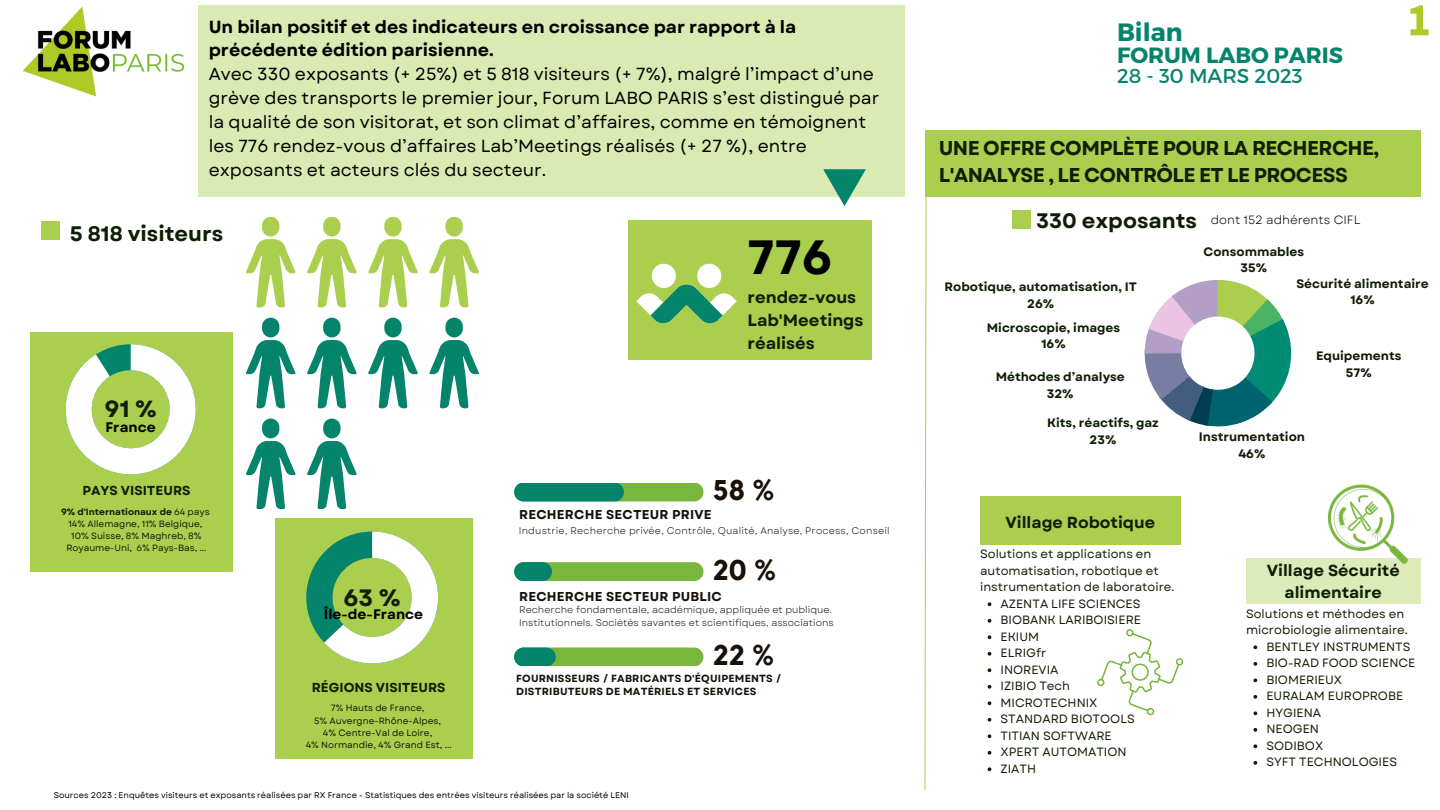
<style>
.page{position:relative;width:1440px;height:810px;background:#fff}
.page>*{position:absolute;margin:0;border:0;box-sizing:border-box;transform-origin:0 0}
.t1{font:700 48px "Garet";color:#000}
.t2{font:700 28.4px "Kollektif";color:#191108}
.t3{font:700 25.1px "Montserrat";color:#05846c}
.t4{font:700 23.7px "Garet";color:#0f1e05}
.t5{font:700 23.4px "Garet";color:#0f1e05}
.t6{font:700 22.1px "Montserrat";color:#05846c}
.t7{font:700 21px "Garet";color:#0f1e05}
.t8{font:20.1px "Montserrat";color:#05846c}
.t9{font:700 20px/27.8px "Garet";letter-spacing:-.03em;color:#0f1e05}
.t10{font:17.5px/23.8px "Garet";color:#000}
.t11{font:700 17.5px/23.8px "Garet";color:#000}
.t12{font:700 16.5px/22.9px "Garet";color:#0f1e05}
.t13{font:700 16px/21.8px "Garet";color:#0f1e05;text-align:center}
.t14{font:700 13.9px "Garet";color:#000}
.t15{font:700 13px "Garet";color:#0f1e05}
.t16{font:700 12.8px "Garet";letter-spacing:.02em;color:#191108}
.t17{font:700 12.3px "Garet";color:#0f1e05}
.t18{font:12px/16.5px "Garet";color:#0f1e05}
.t19{font:12px "Garet";color:#000}
.t20{font:700 10.3px/13.7px "Garet";letter-spacing:.02em;color:#191108}
.t21{font:9.6px/13.2px "Garet";color:#191108}
.t22{font:9.6px "Garet";letter-spacing:.02em;color:#191108}
.t23{font:9.1px/12px "Garet";color:#0f1e05;text-align:center}
.t24{font:700 9.1px "Garet";color:#0f1e05}
.t25{font:8.3px "Garet";color:#000}
.s1{font-weight:400}
</style>
<div class="page">
<div style="left:31px;top:332px;width:202px;height:240px;background:#aacf4f"></div>
<div style="left:41px;top:221px;width:19px;height:19px;background:#aacf4f"></div>
<svg style="left:246px;top:217px;width:233px;height:90px"></svg>
<svg style="left:246px;top:318px;width:233px;height:191px"></svg>
<svg style="left:66px;top:344px;width:130px;height:130px"></svg>
<div style="left:275px;top:518px;width:197px;height:241px;background:#aacf4f"></div>
<svg style="left:306px;top:532px;width:132px;height:131px"></svg>
<div style="left:514px;top:483px;width:189px;height:18px;background:#79b63e;border-radius:9px"></div>
<div style="left:514px;top:483px;width:110px;height:18px;background:#05846c;border-radius:9px"></div>
<div style="left:514px;top:562px;width:189px;height:19px;background:#79b63e;border-radius:9px"></div>
<div style="left:514px;top:562px;width:38px;height:19px;background:#05846c;border-radius:9px"></div>
<svg style="left:1097px;top:629px;width:87px;height:87px"></svg>
<svg style="left:924px;top:196px;width:3px;height:595px"></svg>
<img style="left:22px;top:6px;width:163px;height:91px">
<div style="left:1246px;top:558px;width:175px;height:46px;background:#ddebb8"></div>
<img style="left:1328px;top:484px;width:79px;height:80px">
<div style="left:514px;top:648px;width:189px;height:18px;background:#79b63e;border-radius:9px"></div>
<div style="left:514px;top:648px;width:42px;height:18px;background:#05846c;border-radius:9px"></div>
<div style="left:980px;top:496px;width:200px;height:49px;background:#aacf4f"></div>
<div style="left:925px;top:130px;width:495px;height:66px;background:#aacf4f"></div>
<div style="left:1012px;top:210px;width:19px;height:19px;background:#aacf4f"></div>
<div style="left:629px;top:220px;width:243px;height:139px;background:#aacf4f"></div>
<svg style="left:636px;top:264px;width:101px;height:60px"></svg>
<svg style="left:1145px;top:280px;width:146px;height:146px"></svg>
<div style="left:198px;top:5px;width:707px;height:191px;background:#daeab3"></div>
<svg style="left:823px;top:169px;width:43px;height:37px"></svg>
<svg style="left:1254px;top:645px;width:3px;height:4px"></svg>
<svg style="left:1254px;top:662px;width:3px;height:4px"></svg>
<svg style="left:1254px;top:678px;width:3px;height:4px"></svg>
<svg style="left:1254px;top:695px;width:3px;height:4px"></svg>
<svg style="left:1254px;top:711px;width:3px;height:4px"></svg>
<svg style="left:1254px;top:728px;width:3px;height:4px"></svg>
<svg style="left:1254px;top:744px;width:3px;height:4px"></svg>
<svg style="left:1254px;top:761px;width:3px;height:4px"></svg>
<svg style="left:988px;top:602px;width:3px;height:4px"></svg>
<svg style="left:988px;top:619px;width:3px;height:4px"></svg>
<svg style="left:988px;top:635px;width:3px;height:4px"></svg>
<svg style="left:988px;top:652px;width:3px;height:4px"></svg>
<svg style="left:988px;top:668px;width:3px;height:4px"></svg>
<svg style="left:988px;top:685px;width:3px;height:4px"></svg>
<svg style="left:988px;top:701px;width:3px;height:4px"></svg>
<svg style="left:988px;top:718px;width:3px;height:4px"></svg>
<svg style="left:988px;top:734px;width:3px;height:4px"></svg>
<svg style="left:988px;top:751px;width:3px;height:4px"></svg>
<svg style="left:988px;top:767px;width:3px;height:4px"></svg>
<svg style="left:1410px;top:5px;width:18px;height:30px"></svg>
<p class="t11" style="left:209px;top:15px;width:589px">Un bilan positif et des indicateurs en croissance par rapport à la précédente édition parisienne.</p>
<p class="t10" style="left:209px;top:62px;width:672px">Avec 330 exposants (+ 25%) et 5 818 visiteurs (+ 7%), malgré l’impact d’une grève des transports le premier jour, Forum LABO PARIS s’est distingué par la qualité de son visitorat, et son climat d’affaires, comme en témoignent les 776 rendez-vous d’affaires Lab’Meetings réalisés (+ 27 %), entre exposants et acteurs clés du secteur.</p>
<p class="t7" style="left:70px;top:218px;width:155px">5 818 visiteurs</p>
<p class="t5" style="left:105px;top:392px;width:54px">91 %</p>
<p class="t14" style="left:105px;top:417px;width:52px">France</p>
<p class="t15" style="left:82px;top:481px;width:110px">PAYS VISITEURS</p>
<p class="t24" style="left:61px;top:505px;width:150px">9% d'Internationaux de <span class="s1">64 pays</span></p>
<p class="t23" style="left:68px;top:518px;width:135px">14% Allemagne, 11% Belgique,</p>
<p class="t23" style="left:66px;top:530px;width:142px">10% Suisse, 8% Maghreb, 8%<br>Royaume-Uni, 6% Pays-Bas, ...</p>
<p class="t4" style="left:343px;top:580px;width:59px">63 %</p>
<p class="t14" style="left:324px;top:604px;width:101px">Île-de-France</p>
<p class="t15" style="left:312px;top:678px;width:135px">RÉGIONS VISITEURS</p>
<p class="t23" style="left:331px;top:702px;width:95px">7% Hauts de France,</p>
<p class="t23" style="left:314px;top:714px;width:129px">5% Auvergne-Rhône-Alpes,</p>
<p class="t23" style="left:323px;top:727px;width:111px">4% Centre-Val de Loire,</p>
<p class="t23" style="left:306px;top:739px;width:148px">4% Normandie, 4% Grand Est, ...</p>
<p class="t1" style="left:748px;top:223px;width:87px">776</p>
<p class="t12" style="left:748px;top:286px;width:118px">rendez-vous<br>Lab'Meetings réalisés</p>
<p class="t2" style="left:713px;top:477px;width:63px">58 %</p>
<p class="t16" style="left:519px;top:505px;width:194px">RECHERCHE SECTEUR PRIVE</p>
<p class="t22" style="left:519px;top:524px;width:372px">Industrie, Recherche privée, Contrôle, Qualité, Analyse, Process, Conseil</p>
<p class="t2" style="left:713px;top:557px;width:64px">20 %</p>
<p class="t16" style="left:519px;top:588px;width:204px">RECHERCHE SECTEUR PUBLIC</p>
<p class="t21" style="left:519px;top:603px;width:316px">Recherche fondamentale, académique, appliquée et publique.<br>Institutionnels. Sociétés savantes et scientifiques, associations</p>
<p class="t2" style="left:713px;top:642px;width:63px">22 %</p>
<p class="t20" style="left:516px;top:671px;width:267px">FOURNISSEURS / FABRICANTS D'ÉQUIPEMENTS /<br>DISTRIBUTEURS DE MATÉRIELS ET SERVICES</p>
<p class="t25" style="left:54px;top:789px;width:577px">Sources 2023 : Enquêtes visiteurs et exposants réalisées par RX France - Statistiques des entrées visiteurs réalisées par la société LENI</p>
<p class="t3" style="left:1117px;top:15px;width:67px">Bilan</p>
<p class="t6" style="left:1117px;top:41px;width:228px">FORUM LABO PARIS</p>
<p class="t8" style="left:1117px;top:62px;width:187px">28 - 30 MARS 2023</p>
<p class="t9" style="left:939px;top:134px;width:442px">UNE OFFRE COMPLÈTE POUR LA RECHERCHE,<br>L'ANALYSE , LE CONTRÔLE ET LE PROCESS</p>
<p class="t7" style="left:1036px;top:206px;width:163px">330 exposants</p>
<p class="t19" style="left:1211px;top:211px;width:151px">dont 152 adhérents CIFL</p>
<p class="t17" style="left:945px;top:278px;width:194px">Robotique, automatisation, IT</p>
<p class="t17" style="left:1027px;top:295px;width:29px">26%</p>
<p class="t17" style="left:987px;top:318px;width:135px">Microscopie, images</p>
<p class="t17" style="left:1041px;top:335px;width:26px">16%</p>
<p class="t17" style="left:996px;top:368px;width:131px">Méthodes d’analyse</p>
<p class="t17" style="left:1047px;top:385px;width:28px">32%</p>
<p class="t17" style="left:1047px;top:414px;width:113px">Kits, réactifs, gaz</p>
<p class="t17" style="left:1090px;top:431px;width:28px">23%</p>
<p class="t13" style="left:1006px;top:511px;width:151px">Village Robotique</p>
<p class="t18" style="left:980px;top:546px;width:196px">Solutions et applications en automatisation, robotique et instrumentation de laboratoire.</p>
<p class="t18" style="left:1001px;top:595px;width:142px">AZENTA LIFE SCIENCES</p>
<p class="t18" style="left:1001px;top:612px;width:142px">BIOBANK LARIBOISIERE</p>
<p class="t18" style="left:1001px;top:628px;width:40px">EKIUM</p>
<p class="t18" style="left:1001px;top:645px;width:47px">ELRIGfr</p>
<p class="t18" style="left:1001px;top:661px;width:59px">INOREVIA</p>
<p class="t18" style="left:1001px;top:678px;width:71px">IZIBIO Tech</p>
<p class="t18" style="left:1001px;top:694px;width:99px">MICROTECHNIX</p>
<p class="t18" style="left:1001px;top:711px;width:136px">STANDARD BIOTOOLS</p>
<p class="t18" style="left:1001px;top:727px;width:113px">TITIAN SOFTWARE</p>
<p class="t18" style="left:1001px;top:744px;width:128px">XPERT AUTOMATION</p>
<p class="t18" style="left:1001px;top:760px;width:37px">ZIATH</p>
<p class="t17" style="left:1204px;top:242px;width:102px">Consommables</p>
<p class="t17" style="left:1241px;top:259px;width:28px">35%</p>
<p class="t17" style="left:1296px;top:274px;width:134px">Sécurité alimentaire</p>
<p class="t17" style="left:1350px;top:291px;width:26px">16%</p>
<p class="t17" style="left:1316px;top:347px;width:87px">Equipements</p>
<p class="t17" style="left:1346px;top:364px;width:27px">57%</p>
<p class="t17" style="left:1199px;top:428px;width:108px">Instrumentation</p>
<p class="t17" style="left:1238px;top:444px;width:29px">46%</p>
<p class="t13" style="left:1267px;top:560px;width:134px">Village Sécurité alimentaire</p>
<p class="t18" style="left:1246px;top:605px;width:164px">Solutions et méthodes en microbiologie alimentaire.</p>
<p class="t18" style="left:1266px;top:638px;width:146px">BENTLEY INSTRUMENTS</p>
<p class="t18" style="left:1266px;top:655px;width:151px">BIO-RAD FOOD SCIENCE</p>
<p class="t18" style="left:1266px;top:671px;width:77px">BIOMERIEUX</p>
<p class="t18" style="left:1266px;top:688px;width:138px">EURALAM EUROPROBE</p>
<p class="t18" style="left:1266px;top:704px;width:56px">HYGIENA</p>
<p class="t18" style="left:1266px;top:721px;width:54px">NEOGEN</p>
<p class="t18" style="left:1266px;top:737px;width:58px">SODIBOX</p>
<p class="t18" style="left:1266px;top:754px;width:132px">SYFT TECHNOLOGIES</p>
</div>
